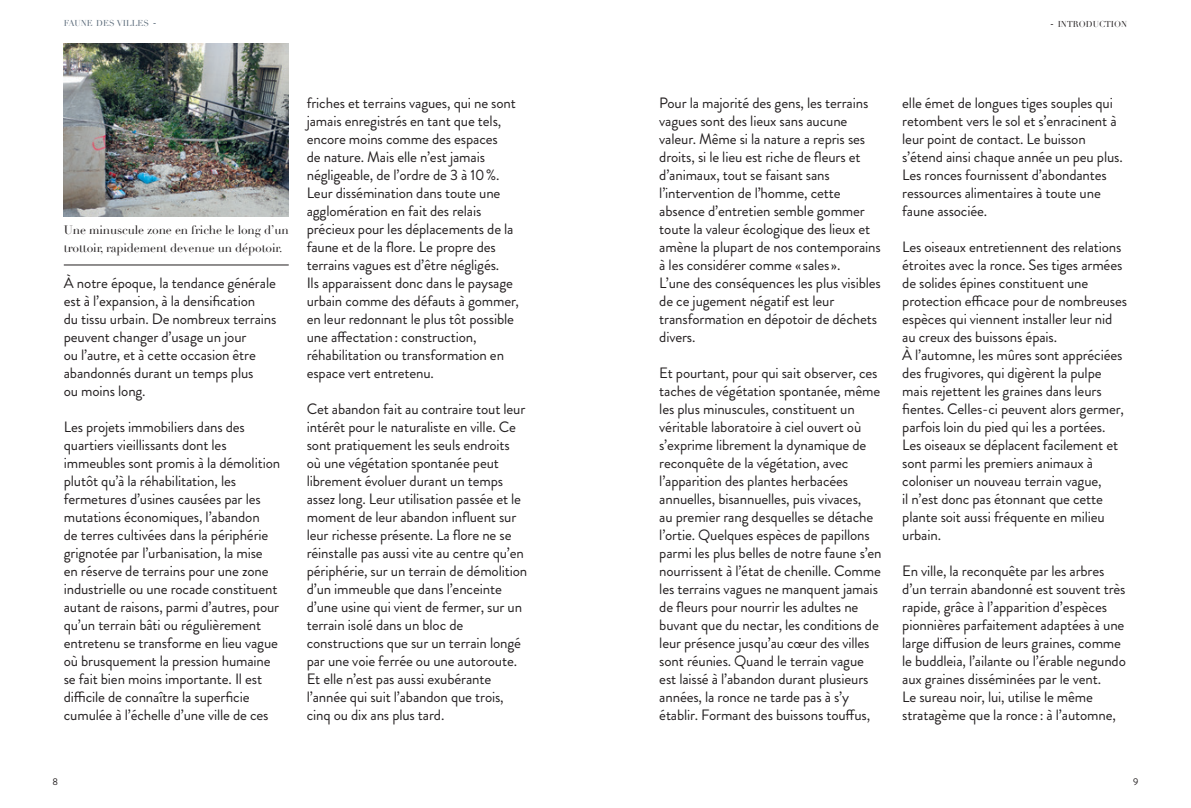
<style>
.page{position:relative;width:1191px;height:808px;background:#fff}
.page>*{position:absolute;margin:0;border:0;box-sizing:border-box;transform-origin:0 0}
.t1{font:15px/18px "Brandon Grotesque";letter-spacing:-.01em;color:#231f20}
.t2{font:12px/18px "Didot";letter-spacing:-.01em;color:#231f20}
.t3{font:9.75px "Brandon Grotesque";color:#231f20}
.t4{font:8.4px "Didot";color:#586877}
.t5{font:8.4px "Didot";color:#231f20}
.s1{font-size:12px}
</style>
<div class="page">
<img style="left:64px;top:44px;width:225px;height:172px">
<hr style="left:64px;top:265px;width:225px;height:1px;background:#231f20">
<p class="t4" style="left:64px;top:19px;width:95px">FAUNE DES VILLES <span class="s1">-</span></p>
<p class="t5" style="left:1050px;top:19px;width:79px"><span class="s1">-</span> INTRODUCTION</p>
<p class="t2" style="left:64px;top:222px;width:226px">Une minuscule zone en friche le long d’un trottoir, rapidement devenue un dépotoir.</p>
<p class="t1" style="left:64px;top:274px;width:214px">À notre époque, la tendance générale est à l’expansion, à la densiication<br>du tissu urbain. De nombreux terrains peuvent changer d’usage un jour<br>ou l’autre, et à cette occasion être abandonnés durant un temps plus<br>ou moins long.</p>
<p class="t1" style="left:64px;top:418px;width:218px">Les projets immobiliers dans des quartiers vieillissants dont les immeubles sont promis à la démolition plutôt qu’à la réhabilitation, les fermetures d’usines causées par les mutations économiques, l’abandon<br>de terres cultivées dans la périphérie grignotée par l’urbanisation, la mise en réserve de terrains pour une zone industrielle ou une rocade constituent autant de raisons, parmi d’autres, pour qu’un terrain bâti ou régulièrement entretenu se transforme en lieu vague où brusquement la pression humaine se fait bien moins importante. Il est diicile de connaître la supericie cumulée à l’échelle d’une ville de ces</p>
<p class="t1" style="left:307px;top:94px;width:214px">friches et terrains vagues, qui ne sont jamais enregistrés en tant que tels, encore moins comme des espaces<br>de nature. Mais elle n’est jamais négligeable, de l’ordre de 3 à 10 %.<br>Leur dissémination dans toute une agglomération en fait des relais précieux pour les déplacements de la faune et de la lore. Le propre des terrains vagues est d’être négligés.<br>Ils apparaissent donc dans le paysage urbain comme des défauts à gommer, en leur redonnant le plus tôt possible une afectation : construction, réhabilitation ou transformation en espace vert entretenu.</p>
<p class="t1" style="left:307px;top:400px;width:222px">Cet abandon fait au contraire tout leur intérêt pour le naturaliste en ville. Ce sont pratiquement les seuls endroits où une végétation spontanée peut librement évoluer durant un temps assez long. Leur utilisation passée et le moment de leur abandon inluent sur leur richesse présente. La lore ne se réinstalle pas aussi vite au centre qu’en périphérie, sur un terrain de démolition d’un immeuble que dans l’enceinte d’une usine qui vient de fermer, sur un terrain isolé dans un bloc de constructions que sur un terrain longé par une voie ferrée ou une autoroute.<br>Et elle n’est pas aussi exubérante l’année qui suit l’abandon que trois, cinq ou dix ans plus tard.</p>
<p class="t1" style="left:659px;top:94px;width:223px">Pour la majorité des gens, les terrains vagues sont des lieux sans aucune valeur. Même si la nature a repris ses droits, si le lieu est riche de leurs et d’animaux, tout se faisant sans l’intervention de l’homme, cette absence d’entretien semble gommer toute la valeur écologique des lieux et amène la plupart de nos contemporains à les considérer comme « sales ».<br>L’une des conséquences les plus visibles de ce jugement négatif est leur transformation en dépotoir de déchets divers.</p>
<p class="t1" style="left:659px;top:364px;width:224px">Et pourtant, pour qui sait observer, ces taches de végétation spontanée, même les plus minuscules, constituent un véritable laboratoire à ciel ouvert où s’exprime librement la dynamique de reconquête de la végétation, avec l’apparition des plantes herbacées annuelles, bisannuelles, puis vivaces,<br>au premier rang desquelles se détache l’ortie. Quelques espèces de papillons parmi les plus belles de notre faune s’en nourrissent à l’état de chenille. Comme les terrains vagues ne manquent jamais de leurs pour nourrir les adultes ne buvant que du nectar, les conditions de leur présence jusqu’au cœur des villes sont réunies. Quand le terrain vague est laissé à l’abandon durant plusieurs années, la ronce ne tarde pas à s’y établir. Formant des buissons toufus,</p>
<p class="t1" style="left:902px;top:94px;width:222px">elle émet de longues tiges souples qui retombent vers le sol et s’enracinent à leur point de contact. Le buisson s’étend ainsi chaque année un peu plus.<br>Les ronces fournissent d’abondantes ressources alimentaires à toute une faune associée.</p>
<p class="t1" style="left:902px;top:238px;width:226px">Les oiseaux entretiennent des relations étroites avec la ronce. Ses tiges armées de solides épines constituent une protection eicace pour de nombreuses espèces qui viennent installer leur nid au creux des buissons épais.<br>À l’automne, les mûres sont appréciées des frugivores, qui digèrent la pulpe mais rejettent les graines dans leurs ientes. Celles-ci peuvent alors germer, parfois loin du pied qui les a portées.<br>Les oiseaux se déplacent facilement et sont parmi les premiers animaux à coloniser un nouveau terrain vague,<br>il n’est donc pas étonnant que cette plante soit aussi fréquente en milieu urbain.</p>
<p class="t1" style="left:902px;top:562px;width:225px">En ville, la reconquête par les arbres d’un terrain abandonné est souvent très rapide, grâce à l’apparition d’espèces pionnières parfaitement adaptées à une large difusion de leurs graines, comme le buddleia, l’ailante ou l’érable negundo aux graines disséminées par le vent.<br>Le sureau noir, lui, utilise le même stratagème que la ronce : à l’automne,</p>
<p class="t3" style="left:53px;top:776px;width:7px">8</p>
<p class="t3" style="left:1133px;top:776px;width:7px">9</p>
</div>
